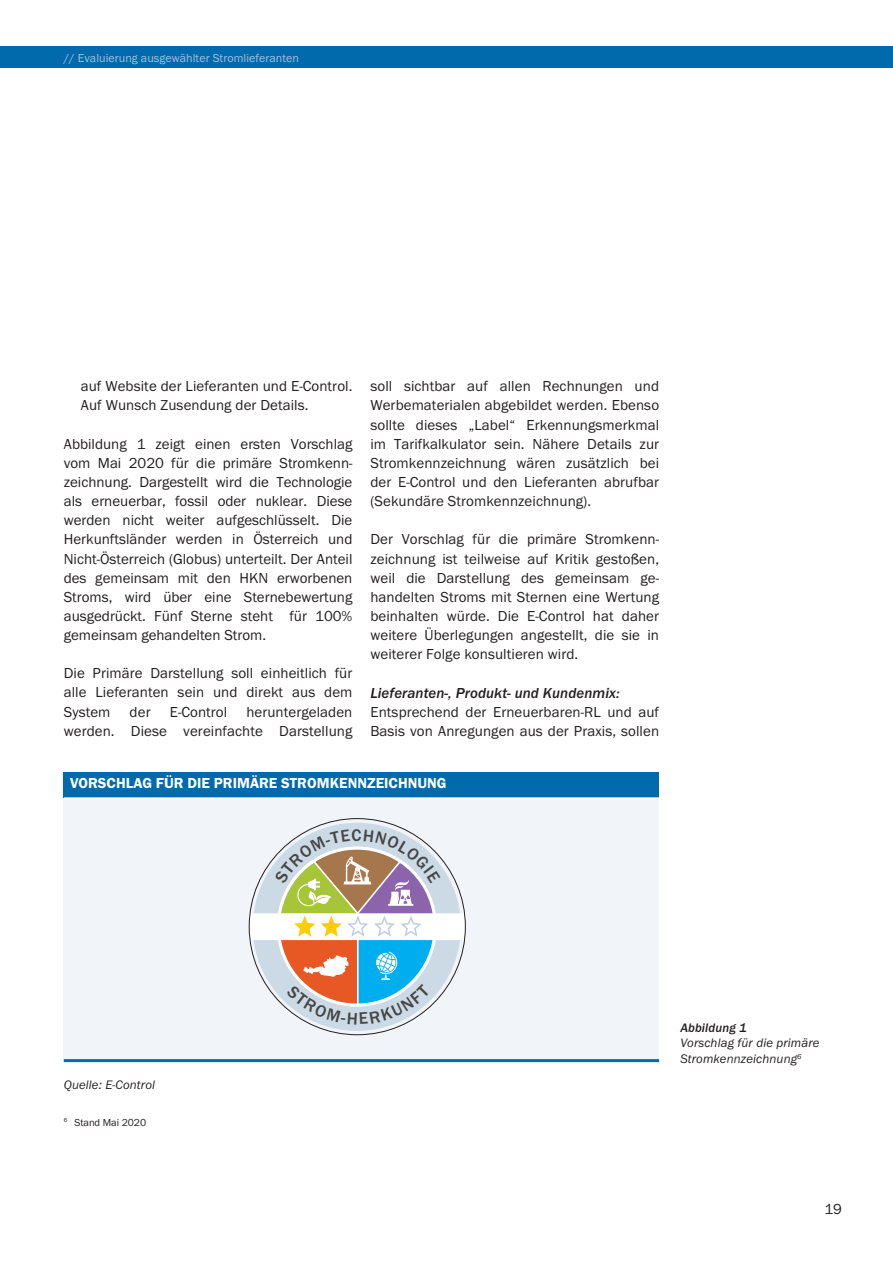
<style>
.page{position:relative;width:893px;height:1263px;background:#fff}
.page>*{position:absolute;margin:0;border:0;box-sizing:border-box;transform-origin:0 0}
.t1{font:15px/19.2px "Franklin Got Itc T";letter-spacing:.005em;color:#231f20;text-align:justify}
.t2{font:600 15px "Franklin Got Itc T";color:#fff}
.t3{font:italic 500 15px "Franklin Got Itc T";letter-spacing:.005em;color:#231f20}
.t4{font:italic 12.75px/15.8px "Franklin Got Itc T";letter-spacing:.01em;color:#231f20}
.t5{font:italic 500 12.75px "Franklin Got Itc T";letter-spacing:.01em;color:#231f20}
.t6{font:12px "Franklin Got Itc T";letter-spacing:.005em;color:#a7c0e0}
.t7{font:10.5px "Franklin Got Itc T";letter-spacing:-.005em;color:#231f20}
</style>
<div class="page">
<div style="left:0;top:47px;width:893px;height:21px;background:#006aad"></div>
<div style="left:64px;top:798px;width:595px;height:262px;background:#f1f4f8"></div>
<div style="left:64px;top:772px;width:595px;height:25px;background:#006aad"></div>
<hr style="left:64px;top:1059px;width:595px;height:3px;background:#006aad">
<hr style="left:64px;top:797px;width:595px;height:2px;background:#fff">
<div style="left:253px;top:823px;width:208px;height:208px;background:#ccdae6;border-radius:50%"></div>
<div style="left:249px;top:913px;width:217px;height:27px;background:#fff;border:2px solid #fff"></div>
<svg style="left:274px;top:829px;width:167px;height:195px"></svg>
<p class="t6" style="left:64px;top:51px;width:237px">// Evaluierung ausgewählter Stromlieferanten</p>
<p class="t1" style="left:81px;top:376px;width:273px">auf Website der Lieferanten und E-Control.<br>Auf Wunsch Zusendung der Details.</p>
<p class="t1" style="left:64px;top:434px;width:290px">Abbildung 1 zeigt einen ersten Vorschlag vom Mai 2020 für die primäre Stromkenn&shy;zeichnung. Dargestellt wird die Technologie als erneuerbar, fossil oder nuklear. Diese werden nicht weiter aufgeschlüsselt. Die Herkunftsländer werden in Österreich und Nicht-Österreich (Globus) unterteilt. Der Anteil des gemeinsam mit den HKN erworbenen Stroms, wird über eine Sternebewertung ausgedrückt. Fünf Sterne steht für 100% gemeinsam gehandelten Strom.</p>
<p class="t1" style="left:64px;top:664px;width:290px">Die Primäre Darstellung soll einheitlich für alle Lieferanten sein und direkt aus dem System</p>
<p class="t1" style="left:130px;top:702px;width:22px">der</p>
<p class="t1" style="left:170px;top:702px;width:59px">E-Control</p>
<p class="t1" style="left:64px;top:702px;width:290px;text-align:right">heruntergeladen<br>werden. Diese vereinfachte Darstellung</p>
<p class="t1" style="left:370px;top:377px;width:290px">soll sichtbar auf allen Rechnungen und Werbematerialen abgebildet werden. Ebenso sollte dieses „Label“ Erkennungsmerkmal im Tarifkalkulator sein. Nähere Details zur Stromkennzeichnung wären zusätzlich bei der E-Control und den Lieferanten abrufbar (Sekundäre Stromkennzeichnung).</p>
<p class="t1" style="left:370px;top:530px;width:290px">Der Vorschlag für die primäre Stromkenn&shy;zeichnung ist teilweise auf Kritik gestoßen, weil die Darstellung des gemeinsam ge&shy;handelten Stroms mit Sternen eine Wertung beinhalten würde. Die E-Control hat daher weitere Überlegungen angestellt, die sie in weiterer Folge konsultieren wird.</p>
<p class="t3" style="left:370px;top:684px;width:251px">Lieferanten-, Produkt- und Kundenmix:</p>
<p class="t1" style="left:370px;top:702px;width:290px">Entsprechend der Erneuerbaren-RL und auf<br>Basis von Anregungen aus der Praxis, sollen</p>
<p class="t2" style="left:70px;top:775px;width:378px">VORSCHLAG FÜR DIE PRIMÄRE STROMKENNZEICHNUNG</p>
<p class="t4" style="left:64px;top:1077px;width:93px">Quelle: E-Control</p>
<p class="t7" style="left:64px;top:1116px;width:84px"><sup>6</sup> Stand Mai 2020</p>
<p class="t5" style="left:680px;top:1020px;width:68px">Abbildung 1</p>
<p class="t4" style="left:680px;top:1035px;width:141px">Vorschlag für die primäre<br>Stromkennzeichnung<sup>6</sup></p>
<p class="t1" style="left:824px;top:1199px;width:19px">19</p>
</div>
